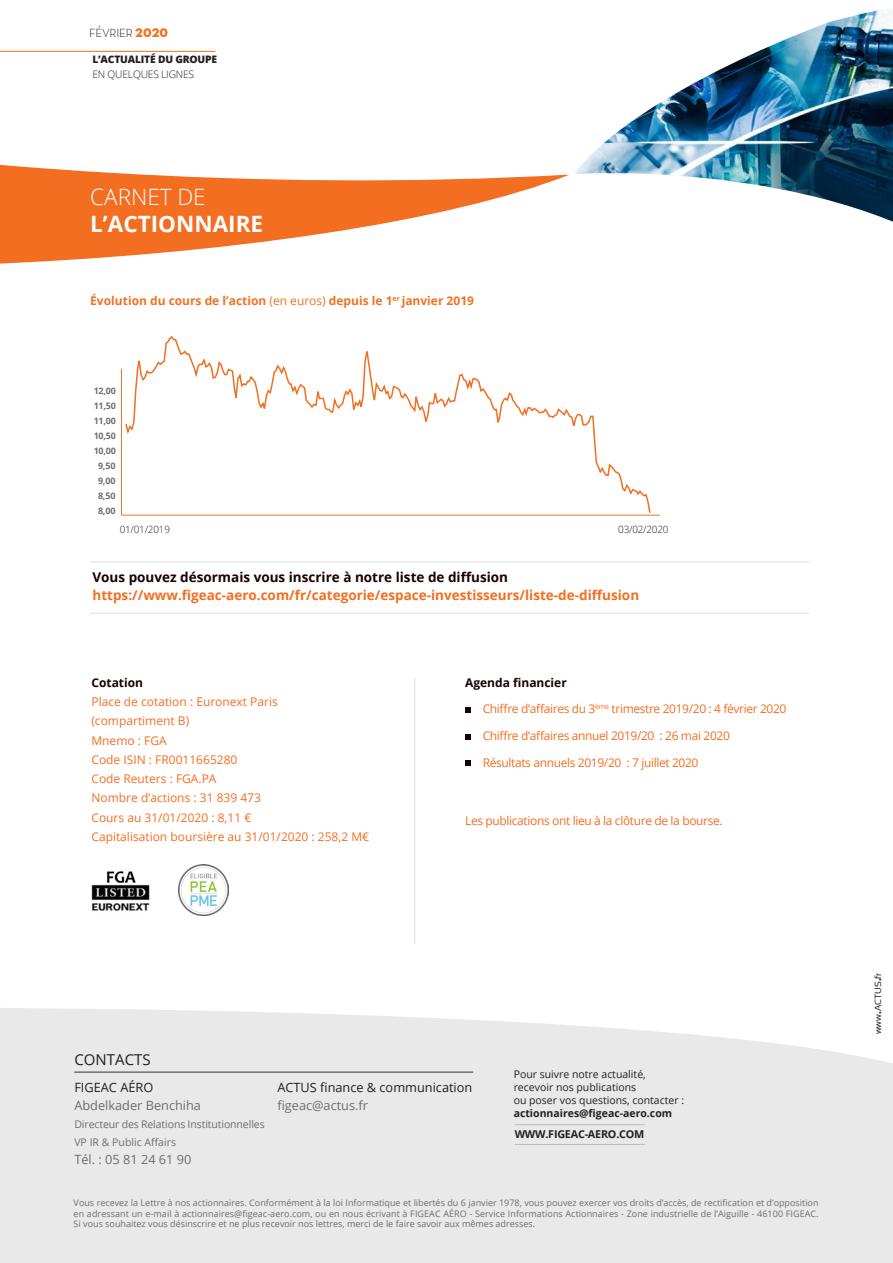
<style>
.page{position:relative;width:893px;height:1263px;background:#fff}
.page>*{position:absolute;margin:0;border:0;box-sizing:border-box;transform-origin:0 0}
.t1{font:700 22.5px "Open Sans";color:#fff}
.t2{font:300 22.5px "Open Sans";color:#fff}
.t3{font:15px "Open Sans";color:#231f20}
.t4{font:700 13.5px "Open Sans";color:#f36e21}
.t5{font:700 13.5px "Open Sans";color:#190000}
.t6{font:12.75px "Open Sans";color:#6c6d70}
.t7{font:12.75px "Open Sans";color:#231f20}
.t8{font:12px/19.2px "Open Sans";color:#f36e21}
.t9{font:12px "Open Sans";letter-spacing:-.03em;color:#f36e21}
.t10{font:700 12px "Open Sans";color:#f07224}
.t11{font:700 12px "Open Sans";color:#190000}
.t12{font:300 12px "Neutra Text TF";letter-spacing:-.02em;color:#190000}
.t13{font:700 10.8px "Open Sans";letter-spacing:-.02em;color:#231f20}
.t14{font:10.5px/12.8px "Open Sans";color:#231f20}
.t15{font:10.5px/18px "Open Sans";letter-spacing:-.01em;color:#6c6d70}
.t16{font:700 10.5px "Open Sans";color:#231f20}
.t17{font:800 10.35px "Open Sans";letter-spacing:-.02em;color:#231f20}
.t18{font:300 10.35px "Open Sans";letter-spacing:-.02em;color:#231f20}
.t19{font:300 9.9px "Open Sans";letter-spacing:-.02em;color:#231f20}
.t20{font:9px/10.5px "Open Sans";color:#6c6d70;text-align:justify}
.t21{font:700 9px/15px "Open Sans";letter-spacing:-.02em;color:#231f20;text-align:center}
.t22{font:9px "Sansation";color:#231f20}
.s1{font-weight:700;font-size:16.5px;color:#f36e21}
.s2{font-weight:400}
</style>
<div class="page">
<svg style="left:0;top:164px;width:540px;height:100px;fill:#f36e21"></svg>
<div style="left:0;top:1008px;width:893px;height:255px;background:#e9e9e9"></div>
<img style="left:540px;top:20px;width:353px;height:202px">
<svg style="left:465px;top:707px;width:5px;height:5px"></svg>
<svg style="left:465px;top:734px;width:5px;height:5px"></svg>
<svg style="left:465px;top:761px;width:5px;height:5px"></svg>
<hr style="left:74px;top:1071px;width:399px;height:2px;background:#6c6d70">
<hr style="left:515px;top:1124px;width:130px;height:1px;background:#bcbdc0">
<hr style="left:515px;top:1144px;width:130px;height:1px;background:#bcbdc0">
<hr style="left:0;top:51px;width:215px;height:1px;background:#f07224">
<img style="left:178px;top:865px;width:50px;height:50px">
<img style="left:91px;top:871px;width:59px;height:40px">
<hr style="left:121px;top:369px;width:1px;height:146px;background:#f07224">
<hr style="left:122px;top:515px;width:538px;height:1px;background:#f07224">
<hr style="left:90px;top:613px;width:719px;height:1px;background:#231f20">
<hr style="left:414px;top:677px;width:1px;height:267px;background:#231f20">
<hr style="left:90px;top:561px;width:719px;height:2px;background:#231f20">
<svg style="left:125px;top:336px;width:526px;height:177px"></svg>
<h3 class="t12" style="left:89px;top:25px;width:81px">FÉVRIER <span class="s1">2020</span></h3>
<p class="t17" style="left:92px;top:52px;width:126px">L’ACTUALITÉ DU GROUPE</p>
<p class="t18" style="left:92px;top:67px;width:103px">EN QUELQUES LIGNES</p>
<h1 class="t2" style="left:90px;top:181px;width:117px">CARNET DE</h1>
<h1 class="t1" style="left:90px;top:208px;width:174px">L’ACTIONNAIRE</h1>
<h3 class="t10" style="left:90px;top:292px;width:385px">Évolution du cours de l’action <span class="s2">(en euros)</span> depuis le 1<sup>er</sup> janvier 2019</h3>
<p class="t21" style="left:94px;top:383px;width:24px">12,00<br>11,50<br>11,00<br>10,50<br>10,00<br>9,50<br>9,00<br>8,50<br>8,00</p>
<p class="t19" style="left:120px;top:523px;width:52px">01/01/2019</p>
<p class="t19" style="left:618px;top:523px;width:52px">03/02/2020</p>
<h3 class="t5" style="left:92px;top:568px;width:417px">Vous pouvez désormais vous inscrire à notre liste de diffusion</h3>
<h3 class="t4" style="left:92px;top:586px;width:548px">https://www.figeac-aero.com/fr/categorie/espace-investisseurs/liste-de-diffusion</h3>
<h3 class="t11" style="left:91px;top:674px;width:53px">Cotation</h3>
<h3 class="t8" style="left:91px;top:692px;width:279px">Place de cotation : Euronext Paris<br>(compartiment B)<br>Mnemo : FGA<br>Code ISIN : FR0011665280<br>Code Reuters : FGA.PA<br>Nombre d’actions : 31 839 473<br>Cours au 31/01/2020 : 8,11 €<br>Capitalisation boursière au 31/01/2020 : 258,2 M€</h3>
<h3 class="t11" style="left:465px;top:674px;width:103px">Agenda financier</h3>
<h3 class="t9" style="left:483px;top:701px;width:305px">Chiffre d’affaires du 3<sup>ème</sup> trimestre 2019/20 : 4 février 2020</h3>
<h3 class="t9" style="left:483px;top:727px;width:249px">Chiffre d’affaires annuel 2019/20 : 26 mai 2020</h3>
<h3 class="t9" style="left:483px;top:754px;width:217px">Résultats annuels 2019/20 : 7 juillet 2020</h3>
<h3 class="t9" style="left:465px;top:812px;width:259px">Les publications ont lieu à la clôture de la bourse.</h3>
<h2 class="t3" style="left:74px;top:1049px;width:78px">CONTACTS</h2>
<h3 class="t7" style="left:74px;top:1079px;width:80px">FIGEAC AÉRO</h3>
<h3 class="t6" style="left:74px;top:1097px;width:128px">Abdelkader Benchiha</h3>
<p class="t15" style="left:74px;top:1115px;width:192px">Directeur des Relations Institutionnelles<br>VP IR &amp; Public Affairs</p>
<h3 class="t6" style="left:74px;top:1151px;width:119px">Tél. : 05 81 24 61 90</h3>
<h3 class="t7" style="left:277px;top:1079px;width:196px">ACTUS finance &amp; communication</h3>
<h3 class="t6" style="left:277px;top:1097px;width:92px">figeac@actus.fr</h3>
<p class="t14" style="left:514px;top:1068px;width:172px">Pour suivre notre actualité, recevoir nos publications<br>ou poser vos questions, contacter :</p>
<p class="t16" style="left:514px;top:1105px;width:160px">actionnaires@figeac-aero.com</p>
<p class="t13" style="left:515px;top:1127px;width:131px">WWW.FIGEAC-AERO.COM</p>
<p class="t20" style="left:74px;top:1197px;width:746px">Vous recevez la Lettre à nos actionnaires. Conformément à la loi Informatique et libertés du 6 janvier 1978, vous pouvez exercer vos droits d’accès, de rectification et d’opposition en adressant un e-mail à actionnaires@figeac-aero.com, ou en nous écrivant à FIGEAC AÉRO - Service Informations Actionnaires - Zone industrielle de l’Aiguille - 46100 FIGEAC.<br>Si vous souhaitez vous désinscrire et ne plus recevoir nos lettres, merci de le faire savoir aux mêmes adresses.</p>
<p class="t22" style="left:873px;top:1034px;width:63px;rotate:-90deg">www ACTUS•fr</p>
<p class="t22" style="left:875px;top:1014px;width:4px;rotate:-90deg">•</p>
</div>
